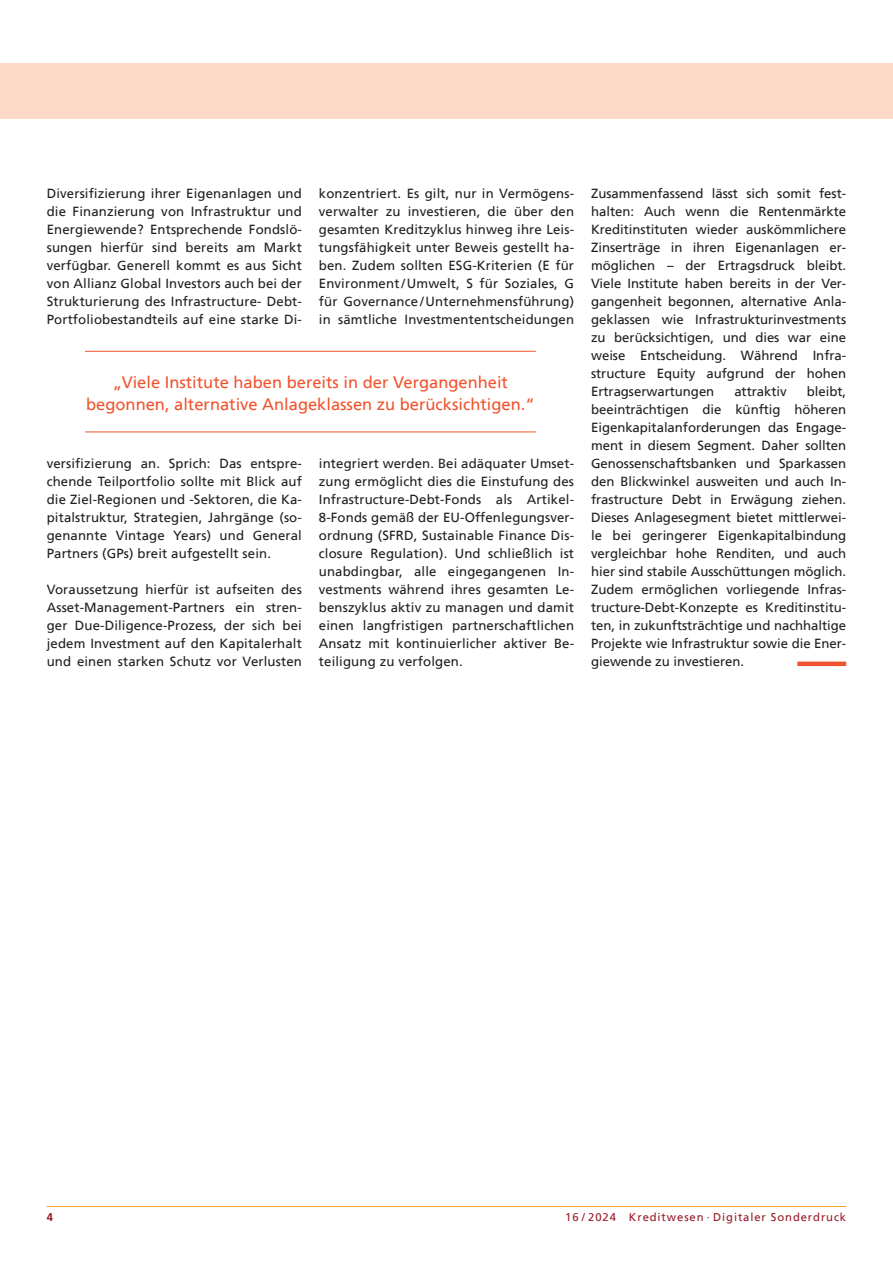
<style>
.page{position:relative;width:893px;height:1263px;background:#fff}
.page>*{position:absolute;margin:0;border:0;box-sizing:border-box;transform-origin:0 0}
.t1{font:16.5px/22.5px "Frutiger";color:#f0542e;text-align:center}
.t2{font:13.2px/18px "Frutiger";letter-spacing:.01em;color:#231f20;text-align:justify}
.t3{font:11.25px "Frutiger";letter-spacing:.08em;color:#981a26}
.t4{font:700 11.25px "Frutiger";color:#981a26}
</style>
<div class="page">
<hr style="left:47px;top:1206px;width:799px;height:1px;background:#f1a31e">
<div style="left:0;top:64px;width:893px;height:55px;background:#fcd9c7"></div>
<hr style="left:797px;top:662px;width:49px;height:4px;background:#f0542e">
<hr style="left:85px;top:351px;width:451px;height:1px;background:#f0542e">
<hr style="left:85px;top:432px;width:451px;height:1px;background:#f0542e">
<p class="t2" style="left:47px;top:185px;width:257px">Diversifizierung ihrer Eigenanlagen und die Finanzierung von Infrastruktur und Energiewende? Entsprechende Fondslö&shy;sungen hierfür sind bereits am Markt verfügbar. Generell kommt es aus Sicht von Allianz Global Investors auch bei der Strukturierung des Infrastructure- Debt-Portfoliobestandteils auf eine starke Di-</p>
<p class="t2" style="left:319px;top:185px;width:257px">konzentriert. Es gilt, nur in Vermögens&shy;verwalter zu investieren, die über den gesamten Kreditzyklus hinweg ihre Leis&shy;tungsfähigkeit unter Beweis gestellt ha&shy;ben. Zudem sollten ESG-Kriterien (E für Environment/ Umwelt, S für Soziales, G für Governance / Unternehmensführung) in sämtliche Investmententscheidungen</p>
<p class="t1" style="left:86px;top:372px;width:450px">„Viele Institute haben bereits in der Vergangenheit begonnen, alternative Anlageklassen zu berücksichtigen.“</p>
<p class="t2" style="left:47px;top:455px;width:257px">versifizierung an. Sprich: Das entspre&shy;chende Teilportfolio sollte mit Blick auf die Ziel-Regionen und -Sektoren, die Ka&shy;pitalstruktur, Strategien, Jahrgänge (so&shy;genannte Vintage Years) und General Partners (GPs) breit aufgestellt sein.</p>
<p class="t2" style="left:47px;top:581px;width:257px">Voraussetzung hierfür ist aufseiten des Asset-Management-Partners ein stren&shy;ger Due-Diligence-Prozess, der sich bei jedem Investment auf den Kapitalerhalt und einen starken Schutz vor Verlusten</p>
<p class="t2" style="left:319px;top:455px;width:257px">integriert werden. Bei adäquater Umset&shy;zung ermöglicht dies die Einstufung des Infrastructure-Debt-Fonds als Artikel-8-Fonds gemäß der EU-Offenlegungsver&shy;ordnung (SFRD, Sustainable Finance Dis&shy;closure Regulation). Und schließlich ist unabdingbar, alle eingegangenen In&shy;vestments während ihres gesamten Le&shy;benszyklus aktiv zu managen und damit einen langfristigen partnerschaftlichen Ansatz mit kontinuierlicher aktiver Be&shy;teiligung zu verfolgen.</p>
<p class="t2" style="left:591px;top:185px;width:257px">Zusammenfassend lässt sich somit fest&shy;halten: Auch wenn die Rentenmärkte Kreditinstituten wieder auskömmlichere Zinserträge in ihren Eigenanlagen er&shy;möglichen – der Ertragsdruck bleibt.<br>Viele Institute haben bereits in der Ver&shy;gangenheit begonnen, alternative Anla&shy;geklassen wie Infrastrukturinvestments zu berücksichtigen, und dies war eine weise Entscheidung. Während Infra&shy;structure Equity aufgrund der hohen Ertragserwartungen</p>
<p class="t2" style="left:591px;top:383px;width:257px;text-indent:216px">bleibt, beeinträchtigen die künftig höheren Eigenkapitalanforderungen das Engage&shy;ment in diesem Segment. Daher sollten Genossenschaftsbanken und Sparkassen den Blickwinkel ausweiten und auch In&shy;frastructure Debt in Erwägung ziehen.<br>Dieses Anlagesegment bietet mittlerwei&shy;le bei geringerer Eigenkapitalbindung vergleichbar hohe Renditen, und auch hier sind stabile Ausschüttungen möglich.<br>Zudem ermöglichen vorliegende Infras&shy;tructure-Debt-Konzepte es Kreditinstitu&shy;ten, in zukunftsträchtige und nachhaltige Projekte wie Infrastruktur sowie die Ener&shy;giewende zu investieren.</p>
<p class="t2" style="left:734px;top:383px;width:54px">attraktiv</p>
<p class="t4" style="left:47px;top:1211px;width:8px">4</p>
<p class="t3" style="left:565px;top:1211px;width:282px">16 / 2024 Kreditwesen · Digitaler Sonderdruck</p>
</div>
